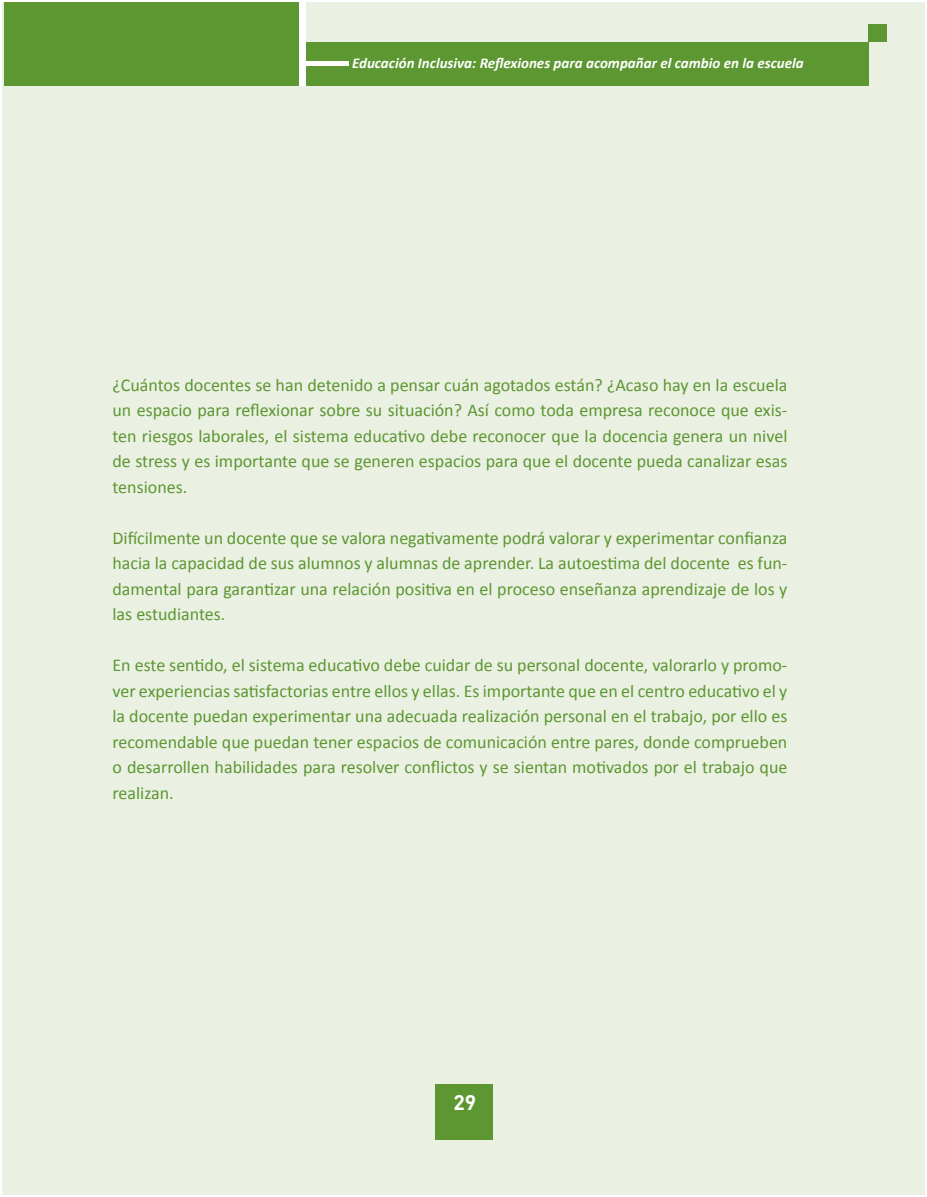
<style>
.page{position:relative;width:927px;height:1197px;background:#fff}
.page>*{position:absolute;margin:0;border:0;box-sizing:border-box;transform-origin:0 0}
.t1{font:700 21px "DIN";color:#fff}
.t2{font:18px/25.5px "Calibri";color:#5c9731;text-align:justify}
.t3{font:italic 700 15px "Calibri";color:#fff}
</style>
<div class="page">
<div style="left:4px;top:3px;width:920px;height:1191px;background:#eaf0e2"></div>
<hr style="left:3px;top:3px;width:2px;height:1191px;background:#eaf0e2">
<div style="left:4px;top:3px;width:298px;height:83px;background:#5c9731"></div>
<div style="left:302px;top:42px;width:567px;height:44px;background:#5c9731"></div>
<div style="left:869px;top:25px;width:18px;height:17px;background:#5c9731"></div>
<div style="left:299px;top:3px;width:7px;height:83px;background:#fff"></div>
<hr style="left:302px;top:61px;width:47px;height:4px;background:#fff">
<div style="left:435px;top:1084px;width:58px;height:55px;background:#5c9731"></div>
<p class="t3" style="left:352px;top:54px;width:453px">Educación Inclusiva: Reflexiones para acompañar el cambio en la escuela</p>
<p class="t2" style="left:112px;top:371px;width:676px">¿Cuántos docentes se han detenido a pensar cuán agotados están? ¿Acaso hay en la escuela un espacio para reflexionar sobre su situación? Así como toda empresa reconoce que exis&shy;ten riesgos laborales, el sistema educativo debe reconocer que la docencia genera un nivel de stress y es importante que se generen espacios para que el docente pueda canalizar esas tensiones.</p>
<p class="t2" style="left:112px;top:524px;width:676px">Difícilmente un docente que se valora negativamente podrá valorar y experimentar confianza hacia la capacidad de sus alumnos y alumnas de aprender. La autoestima del docente es fun&shy;damental para garantizar una relación positiva en el proceso enseñanza aprendizaje de los y las estudiantes.</p>
<p class="t2" style="left:112px;top:652px;width:676px">En este sentido, el sistema educativo debe cuidar de su personal docente, valorarlo y promo&shy;ver experiencias satisfactorias entre ellos y ellas. Es importante que en el centro educativo el y la docente puedan experimentar una adecuada realización personal en el trabajo, por ello es recomendable que puedan tener espacios de comunicación entre pares, donde comprueben o desarrollen habilidades para resolver conflictos y se sientan motivados por el trabajo que realizan.</p>
<p class="t1" style="left:454px;top:1089px;width:24px">29</p>
</div>
